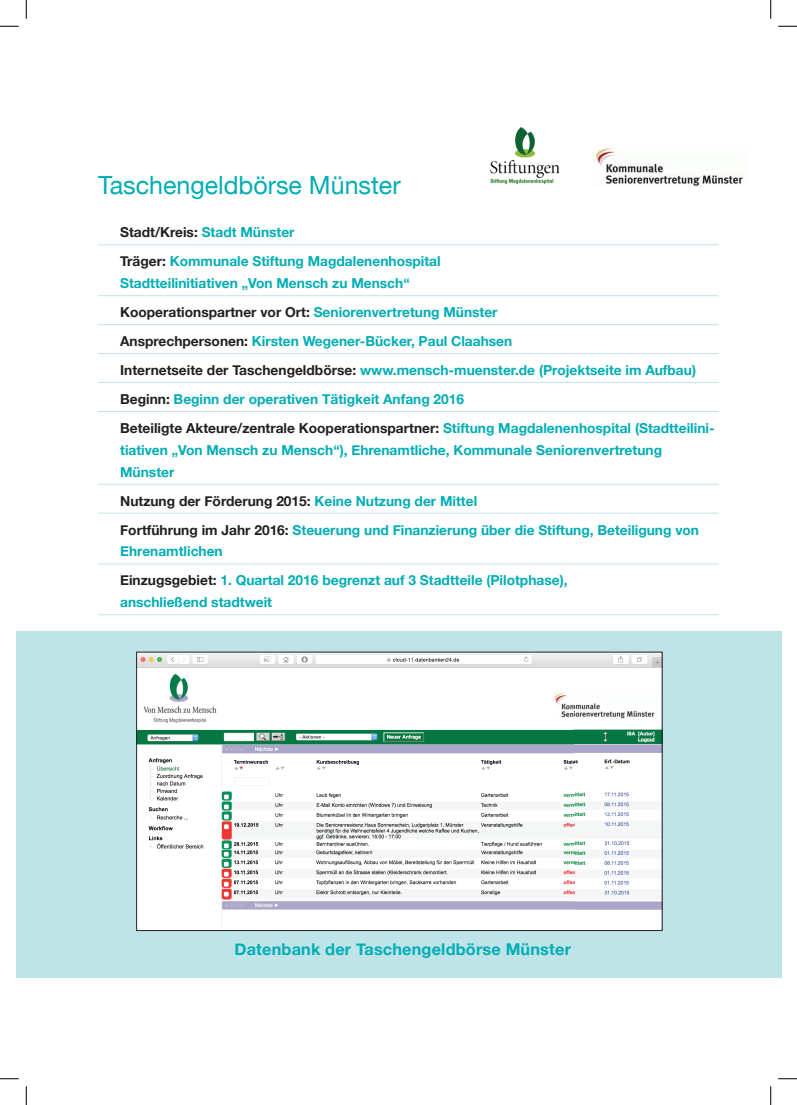
<style>
.page{position:relative;width:797px;height:1105px;background:#fff}
.page>*{position:absolute;margin:0;border:0;box-sizing:border-box;transform-origin:0 0}
.t1{font:25px "Helvetica Neue";color:#00adb5}
.t2{font:700 16.25px "Helvetica Neue";letter-spacing:.01em;color:#00adb5}
.t3{font:700 13.75px/29px "Helvetica Neue";color:#00adb5}
.s1{color:#231f20}
</style>
<div class="page">
<hr style="left:98px;top:244px;width:620px;height:1px;background:#bee4e8">
<hr style="left:98px;top:295px;width:620px;height:1px;background:#bee4e8">
<hr style="left:98px;top:324px;width:620px;height:1px;background:#bee4e8">
<hr style="left:98px;top:353px;width:620px;height:1px;background:#bee4e8">
<hr style="left:98px;top:382px;width:620px;height:1px;background:#bee4e8">
<hr style="left:98px;top:411px;width:620px;height:1px;background:#bee4e8">
<hr style="left:98px;top:484px;width:620px;height:1px;background:#bee4e8">
<hr style="left:98px;top:513px;width:620px;height:1px;background:#bee4e8">
<hr style="left:98px;top:563px;width:620px;height:1px;background:#bee4e8">
<hr style="left:98px;top:614px;width:620px;height:1px;background:#bee4e8">
<div style="left:16px;top:631px;width:765px;height:346px;background:#bee4e8"></div>
<img style="left:138px;top:654px;width:522px;height:275px">
<div style="left:136px;top:652px;width:526px;height:279px;border:1px solid #231f20"></div>
<img style="left:490px;top:128px;width:69px;height:57px">
<img style="left:595px;top:148px;width:148px;height:38px">
<svg style="left:0;top:25px;width:19px;height:2px"></svg>
<svg style="left:778px;top:25px;width:19px;height:2px"></svg>
<svg style="left:0;top:1078px;width:19px;height:1px"></svg>
<svg style="left:778px;top:1078px;width:19px;height:1px"></svg>
<svg style="left:25px;top:0;width:2px;height:19px"></svg>
<svg style="left:25px;top:1086px;width:2px;height:19px"></svg>
<svg style="left:770px;top:0;width:1px;height:19px"></svg>
<svg style="left:770px;top:1086px;width:1px;height:19px"></svg>
<h1 class="t1" style="left:98px;top:167px;width:304px">Taschengeldbörse Münster</h1>
<p class="t3" style="left:120px;top:218px;width:322px"><span class="s1">Stadt/Kreis:</span> Stadt Münster<br><span class="s1">Träger:</span> Kommunale Stiftung Magdalenenhospital</p>
<p class="t3" style="left:120px;top:269px;width:596px">Stadtteilinitiativen „Von Mensch zu Mensch“<br><span class="s1">Kooperationspartner vor Ort:</span> Seniorenvertretung Münster<br><span class="s1">Ansprechpersonen:</span> Kirsten Wegener-Bücker, Paul Claahsen<br><span class="s1">Internetseite der Taschengeldbörse:</span> www.mensch-muenster.de (Projektseite im Aufbau)<br><span class="s1">Beginn:</span> Beginn der operativen Tätigkeit Anfang 2016<br><span class="s1">Beteiligte Akteure/zentrale Kooperationspartner:</span> Stiftung Magdalenenhospital (Stadtteilini-</p>
<p class="t3" style="left:120px;top:439px;width:543px;line-height:21.9px">tiativen „Von Mensch zu Mensch“), Ehrenamtliche, Kommunale Seniorenvertretung<br>Münster</p>
<p class="t3" style="left:120px;top:486px;width:580px"><span class="s1">Nutzung der Förderung 2015:</span> Keine Nutzung der Mittel<br><span class="s1">Fortführung im Jahr 2016:</span> Steuerung und Finanzierung über die Stiftung, Beteiligung von</p>
<p class="t3" style="left:120px;top:537px;width:449px">Ehrenamtlichen<br><span class="s1">Einzugsgebiet:</span> 1. Quartal 2016 begrenzt auf 3 Stadtteile (Pilotphase),</p>
<p class="t3" style="left:120px;top:588px;width:153px">anschließend stadtweit</p>
<p class="t2" style="left:234px;top:937px;width:338px">Datenbank der Taschengeldbörse Münster</p>
</div>
